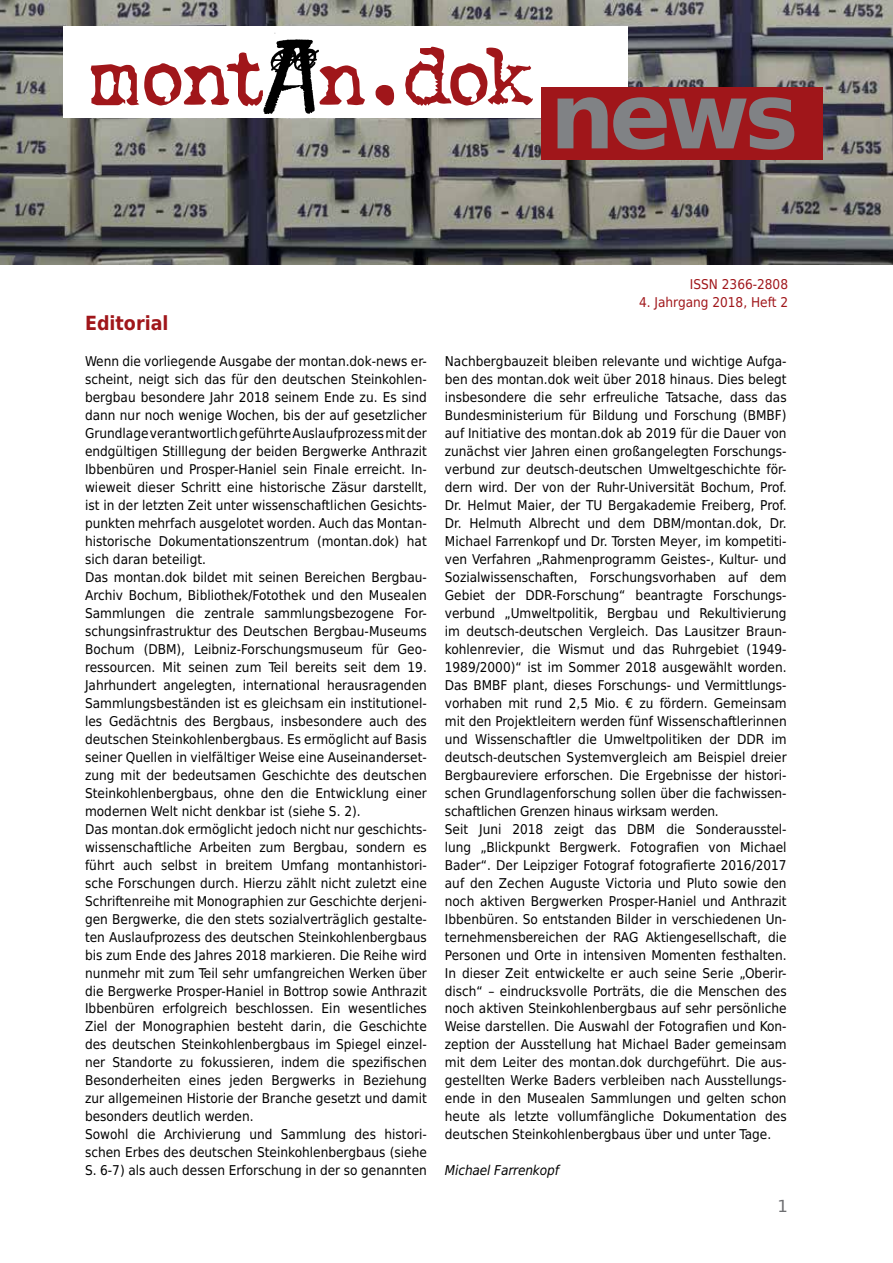
<style>
.page{position:relative;width:893px;height:1263px;background:#fff}
.page>*{position:absolute;margin:0;border:0;box-sizing:border-box;transform-origin:0 0}
.t1{font:700 91.2px "DejaVu Sans";color:#808285}
.t2{font:700 19.5px "DejaVu Sans Condensed";color:#a0161a}
.t3{font:16.5px "DejaVu Sans";color:#6d6e71}
.t4{font:13.5px/18px "DejaVu Sans Condensed";color:#000}
.t5{font:13.5px "DejaVu Sans Condensed";color:#a0161a}
.t6{font:italic 13.5px "DejaVu Sans Condensed";letter-spacing:-.01em;color:#000}
</style>
<div class="page">
<img style="left:0;top:0;width:893px;height:264px">
<div style="left:63px;top:26px;width:565px;height:92px;background:#fff"></div>
<img style="left:262px;top:32px;width:66px;height:102px">
<svg style="left:91px;top:47px;width:442px;height:59px"></svg>
<div style="left:542px;top:87px;width:281px;height:73px;background:#a0161a"></div>
<h1 class="t1" style="left:550px;top:41px;width:250px">news</h1>
<h2 class="t2" style="left:85px;top:307px;width:85px">Editorial</h2>
<p class="t4" style="left:85px;top:351px;width:343px">Wenn die vorliegende Ausgabe der montan.dok-news er&shy;scheint, neigt sich das für den deutschen Steinkohlen&shy;bergbau besondere Jahr 2018 seinem Ende zu. Es sind dann nur noch wenige Wochen, bis der auf gesetzlicher Grundlage verantwortlich geführte Auslaufprozess mit der endgültigen Stilllegung der beiden Bergwerke Anthrazit Ibbenbüren und Prosper-Haniel sein Finale erreicht. In&shy;wieweit dieser Schritt eine historische Zäsur darstellt, ist in der letzten Zeit unter wissenschaftlichen Gesichts&shy;punkten mehrfach ausgelotet worden. Auch das Montan&shy;historische Dokumentationszentrum (montan.dok) hat sich daran beteiligt.<br>Das montan.dok bildet mit seinen Bereichen Bergbau-Archiv Bochum, Bibliothek/Fotothek und den Musealen Sammlungen die zentrale sammlungsbezogene For&shy;schungsinfrastruktur des Deutschen Bergbau-Museums Bochum (DBM), Leibniz-Forschungsmuseum für Geo&shy;ressourcen. Mit seinen zum Teil bereits seit dem 19.<br>Jahrhundert angelegten, international herausragenden Sammlungsbeständen ist es gleichsam ein institutionel&shy;les Gedächtnis des Bergbaus, insbesondere auch des deutschen Steinkohlenbergbaus. Es ermöglicht auf Basis seiner Quellen in vielfältiger Weise eine Auseinanderset&shy;zung mit der bedeutsamen Geschichte des deutschen Steinkohlenbergbaus, ohne den die Entwicklung einer modernen Welt nicht denkbar ist (siehe S. 2).<br>Das montan.dok ermöglicht jedoch nicht nur geschichts&shy;wissenschaftliche Arbeiten zum Bergbau, sondern es führt auch selbst in breitem Umfang montanhistori&shy;sche Forschungen durch. Hierzu zählt nicht zuletzt eine Schriftenreihe mit Monographien zur Geschichte derjeni&shy;gen Bergwerke, die den stets sozialverträglich gestalte&shy;ten Auslaufprozess des deutschen Steinkohlenbergbaus bis zum Ende des Jahres 2018 markieren. Die Reihe wird nunmehr mit zum Teil sehr umfangreichen Werken über die Bergwerke Prosper-Haniel in Bottrop sowie Anthrazit Ibbenbüren erfolgreich beschlossen. Ein wesentliches Ziel der Monographien besteht darin, die Geschichte des deutschen Steinkohlenbergbaus im Spiegel einzel&shy;ner Standorte zu fokussieren, indem die spezifischen Besonderheiten eines jeden Bergwerks in Beziehung zur allgemeinen Historie der Branche gesetzt und damit besonders deutlich werden.<br>Sowohl die Archivierung und Sammlung des histori&shy;schen Erbes des deutschen Steinkohlenbergbaus (siehe S. 6-7) als auch dessen Erforschung in der so genannten</p>
<p class="t5" style="left:690px;top:272px;width:100px">ISSN 2366-2808</p>
<p class="t5" style="left:639px;top:290px;width:150px">4. Jahrgang 2018, Heft 2</p>
<p class="t4" style="left:445px;top:351px;width:343px">Nachbergbauzeit bleiben relevante und wichtige Aufga&shy;ben des montan.dok weit über 2018 hinaus. Dies belegt insbesondere die sehr erfreuliche Tatsache, dass das Bundesministerium für Bildung und Forschung (BMBF) auf Initiative des montan.dok ab 2019 für die Dauer von zunächst vier Jahren einen großangelegten Forschungs&shy;verbund zur deutsch-deutschen Umweltgeschichte för&shy;dern wird. Der von der Ruhr-Universität Bochum, Prof.<br>Dr. Helmut Maier, der TU Bergakademie Freiberg, Prof.<br>Dr. Helmuth Albrecht und dem DBM/montan.dok, Dr.<br>Michael Farrenkopf und Dr. Torsten Meyer, im kompetiti&shy;ven Verfahren „Rahmenprogramm Geistes-, Kultur- und Sozialwissenschaften, Forschungsvorhaben auf dem Gebiet der DDR-Forschung“ beantragte Forschungs&shy;verbund „Umweltpolitik, Bergbau und Rekultivierung im deutsch-deutschen Vergleich. Das Lausitzer Braun&shy;kohlenrevier, die Wismut und das Ruhrgebiet (1949- 1989/2000)“ ist im Sommer 2018 ausgewählt worden.<br>Das BMBF plant, dieses Forschungs- und Vermittlungs&shy;vorhaben mit rund 2,5 Mio. € zu fördern. Gemeinsam mit den Projektleitern werden fünf Wissenschaftlerinnen und Wissenschaftler die Umweltpolitiken der DDR im deutsch-deutschen Systemvergleich am Beispiel dreier Bergbaureviere erforschen. Die Ergebnisse der histori&shy;schen Grundlagenforschung sollen über die fachwissen&shy;schaftlichen Grenzen hinaus wirksam werden.<br>Seit Juni 2018 zeigt das DBM die Sonderausstel&shy;lung „Blickpunkt Bergwerk. Fotografien von Michael Bader“. Der Leipziger Fotograf fotografierte 2016/2017 auf den Zechen Auguste Victoria und Pluto sowie den noch aktiven Bergwerken Prosper-Haniel und Anthrazit Ibbenbüren. So entstanden Bilder in verschiedenen Un&shy;ternehmensbereichen der RAG Aktiengesellschaft, die Personen und Orte in intensiven Momenten festhalten.<br>In dieser Zeit entwickelte er auch seine Serie „Oberir&shy;disch“ – eindrucksvolle Porträts, die die Menschen des noch aktiven Steinkohlenbergbaus auf sehr persönliche Weise darstellen. Die Auswahl der Fotografien und Kon&shy;zeption der Ausstellung hat Michael Bader gemeinsam mit dem Leiter des montan.dok durchgeführt. Die aus&shy;gestellten Werke Baders verbleiben nach Ausstellungs&shy;ende in den Musealen Sammlungen und gelten schon heute als letzte vollumfängliche Dokumentation des deutschen Steinkohlenbergbaus über und unter Tage.</p>
<p class="t6" style="left:445px;top:1161px;width:116px">Michael Farrenkopf</p>
<p class="t3" style="left:778px;top:1191px;width:12px">1</p>
</div>
